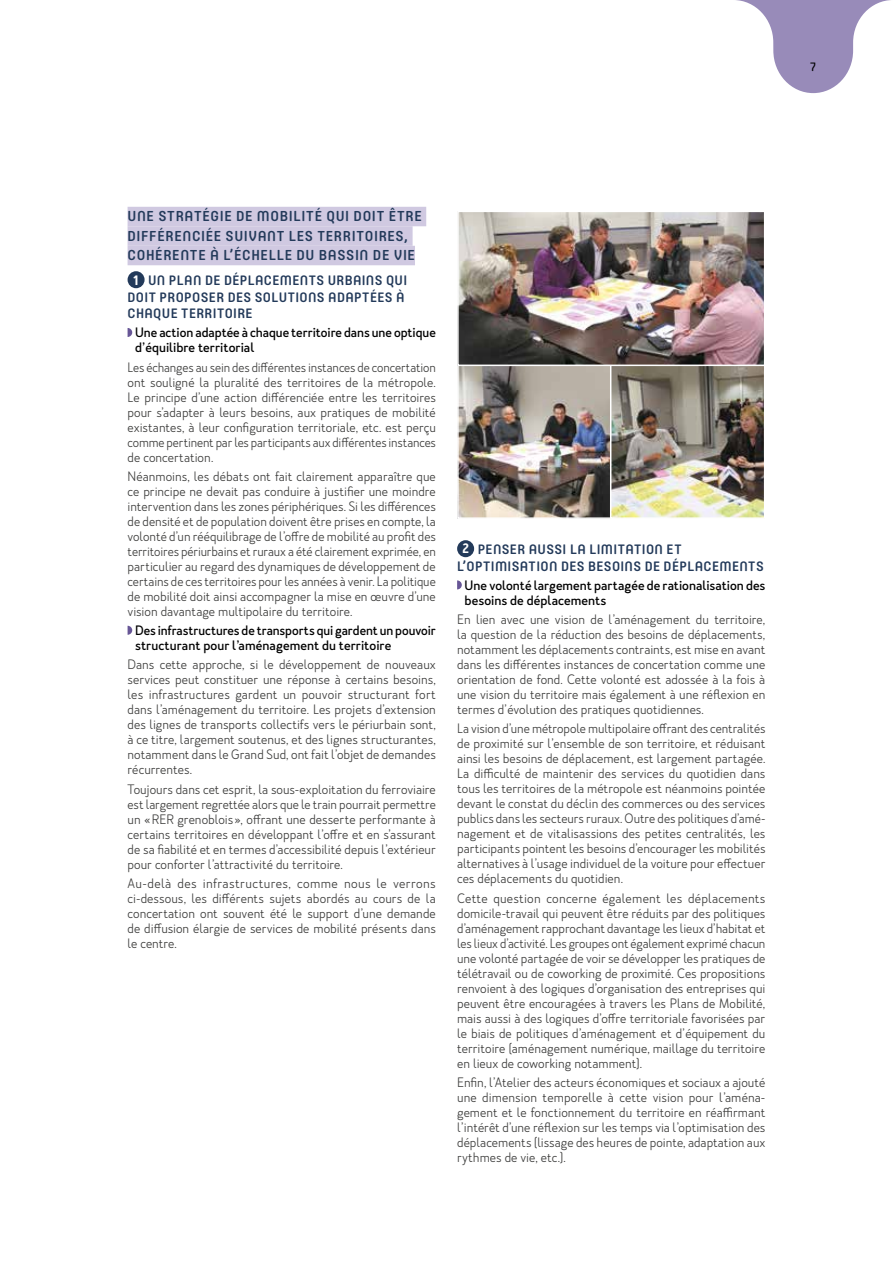
<style>
.page{position:relative;width:893px;height:1263px;background:#fff}
.page>*{position:absolute;margin:0;border:0;box-sizing:border-box;transform-origin:0 0}
.t1{font:500 14.25px/19.5px "Core Mellow 55";letter-spacing:.045em;color:#233a5a}
.t2{font:500 13.5px/16.5px "Core Mellow 55";letter-spacing:.025em;color:#233a5a}
.t3{font:300 12.75px/15px "Merlo Neue";color:#3c3c3b;text-align:justify}
.t4{font:500 12.75px/15px "Merlo Neue";color:#000}
.t5{font:12px "Core Mellow 45";color:#000}
.s1{font-family:"Merlo Neue";font-weight:600;font-size:12.75px;color:#fff}
</style>
<div class="page">
<svg style="left:736px;top:0;width:155px;height:93px"></svg>
<div style="left:128px;top:207px;width:298px;height:19px;background:#d0c9e1"></div>
<div style="left:128px;top:226px;width:285px;height:20px;background:#d0c9e1"></div>
<div style="left:128px;top:246px;width:287px;height:19px;background:#d0c9e1"></div>
<div style="left:128px;top:271px;width:17px;height:17px;background:#233a5a;border-radius:50%"></div>
<svg style="left:128px;top:328px;width:4px;height:9px"></svg>
<svg style="left:128px;top:626px;width:4px;height:9px"></svg>
<div style="left:457px;top:540px;width:17px;height:17px;background:#233a5a;border-radius:50%"></div>
<svg style="left:457px;top:580px;width:5px;height:10px"></svg>
<img style="left:460px;top:214px;width:302px;height:302px">
<div style="left:457px;top:363px;width:156px;height:156px;border:2px solid #fff"></div>
<div style="left:610px;top:363px;width:155px;height:156px;border:2px solid #fff"></div>
<div style="left:457px;top:211px;width:308px;height:155px;border:2px solid #fff"></div>
<p class="t5" style="left:810px;top:58px;width:8px">7</p>
<p class="t1" style="left:128px;top:206px;width:296px">UNE STRATÉGIE DE MOBILITÉ QUI DOIT ÊTRE<br>DIFFÉRENCIÉE SUIVANT LES TERRITOIRES,<br>COHÉRENTE À L’ÉCHELLE DU BASSIN DE VIE</p>
<p class="t2" style="left:128px;top:271px;width:281px;text-indent:6px"><span class="s1">1</span> UN PLAN DE DÉPLACEMENTS URBAINS QUI<br>DOIT PROPOSER DES SOLUTIONS ADAPTÉES À<br>CHAQUE TERRITOIRE</p>
<p class="t4" style="left:135px;top:325px;width:302px">Une action adaptée à chaque territoire dans une optique d’équilibre territorial</p>
<p class="t3" style="left:128px;top:360px;width:310px">Les échanges au sein des différentes instances de concertation ont souligné la pluralité des territoires de la métropole.<br>Le principe d’une action différenciée entre les territoires pour s’adapter à leurs besoins, aux pratiques de mobilité existantes, à leur configuration territoriale, etc. est perçu comme pertinent par les participants aux différentes instances de concertation.</p>
<p class="t3" style="left:128px;top:469px;width:310px">Néanmoins, les débats ont fait clairement apparaître que ce principe ne devait pas conduire à justifier une moindre intervention dans les zones périphériques. Si les différences de densité et de population doivent être prises en compte, la volonté d’un rééquilibrage de l’offre de mobilité au profit des territoires périurbains et ruraux a été clairement exprimée, en particulier au regard des dynamiques de développement de certains de ces territoires pour les années à venir. La politique de mobilité doit ainsi accompagner la mise en œuvre d’une vision davantage multipolaire du territoire.</p>
<p class="t4" style="left:135px;top:623px;width:302px">Des infrastructures de transports qui gardent un pouvoir structurant pour l’aménagement du territoire</p>
<p class="t3" style="left:128px;top:657px;width:310px">Dans cette approche, si le développement de nouveaux services peut constituer une réponse à certains besoins, les infrastructures gardent un pouvoir structurant fort dans l’aménagement du territoire. Les projets d’extension des lignes de transports collectifs vers le périurbain sont, à ce titre, largement soutenus, et des lignes structurantes, notamment dans le Grand Sud, ont fait l’objet de demandes récurrentes.</p>
<p class="t3" style="left:128px;top:782px;width:310px">Toujours dans cet esprit, la sous-exploitation du ferroviaire est largement regrettée alors que le train pourrait permettre un «RER grenoblois », offrant une desserte performante à certains territoires en développant l’offre et en s’assurant de sa fiabilité et en termes d’accessibilité depuis l’extérieur pour conforter l’attractivité du territoire.</p>
<p class="t3" style="left:128px;top:876px;width:310px">Au-delà des infrastructures, comme nous le verrons ci-dessous, les différents sujets abordés au cours de la concertation ont souvent été le support d’une demande de diffusion élargie de services de mobilité présents dans le centre.</p>
<p class="t2" style="left:457px;top:540px;width:308px;text-indent:5px"><span class="s1">2</span> PENSER AUSSI LA LIMITATION ET<br>L’OPTIMISATION DES BESOINS DE DÉPLACEMENTS</p>
<p class="t4" style="left:465px;top:578px;width:302px">Une volonté largement partagée de rationalisation des besoins de déplacements</p>
<p class="t3" style="left:457px;top:612px;width:310px">En lien avec une vision de l’aménagement du territoire, la question de la réduction des besoins de déplacements, notamment les déplacements contraints, est mise en avant dans les différentes instances de concertation comme une orientation de fond. Cette volonté est adossée à la fois à une vision du territoire mais également à une réflexion en termes d’évolution des pratiques quotidiennes.</p>
<p class="t3" style="left:457px;top:721px;width:310px">La vision d’une métropole multipolaire offrant des centralités de proximité sur l’ensemble de son territoire, et réduisant ainsi les besoins de déplacement, est largement partagée.<br>La difficulté de maintenir des services du quotidien dans tous les territoires de la métropole est néanmoins pointée devant le constat du déclin des commerces ou des services publics dans les secteurs ruraux. Outre des politiques d’amé&shy;nagement et de vitalisassions des petites centralités, les participants pointent les besoins d’encourager les mobilités alternatives à l’usage individuel de la voiture pour effectuer ces déplacements du quotidien.</p>
<p class="t3" style="left:457px;top:891px;width:310px">Cette question concerne également les déplacements domicile-travail qui peuvent être réduits par des politiques d’aménagement rapprochant davantage les lieux d’habitat et les lieux d’activité. Les groupes ont également exprimé chacun une volonté partagée de voir se développer les pratiques de télétravail ou de coworking de proximité. Ces propositions renvoient à des logiques d’organisation des entreprises qui peuvent être encouragées à travers les Plans de Mobilité, mais aussi à des logiques d’offre territoriale favorisées par le biais de politiques d’aménagement et d’équipement du territoire (aménagement numérique, maillage du territoire en lieux de coworking notamment).</p>
<p class="t3" style="left:457px;top:1075px;width:310px">Enfin, l’Atelier des acteurs économiques et sociaux a ajouté une dimension temporelle à cette vision pour l’aména&shy;gement et le fonctionnement du territoire en réaffirmant l’intérêt d’une réflexion sur les temps via l’optimisation des déplacements (lissage des heures de pointe, adaptation aux rythmes de vie, etc.).</p>
</div>
